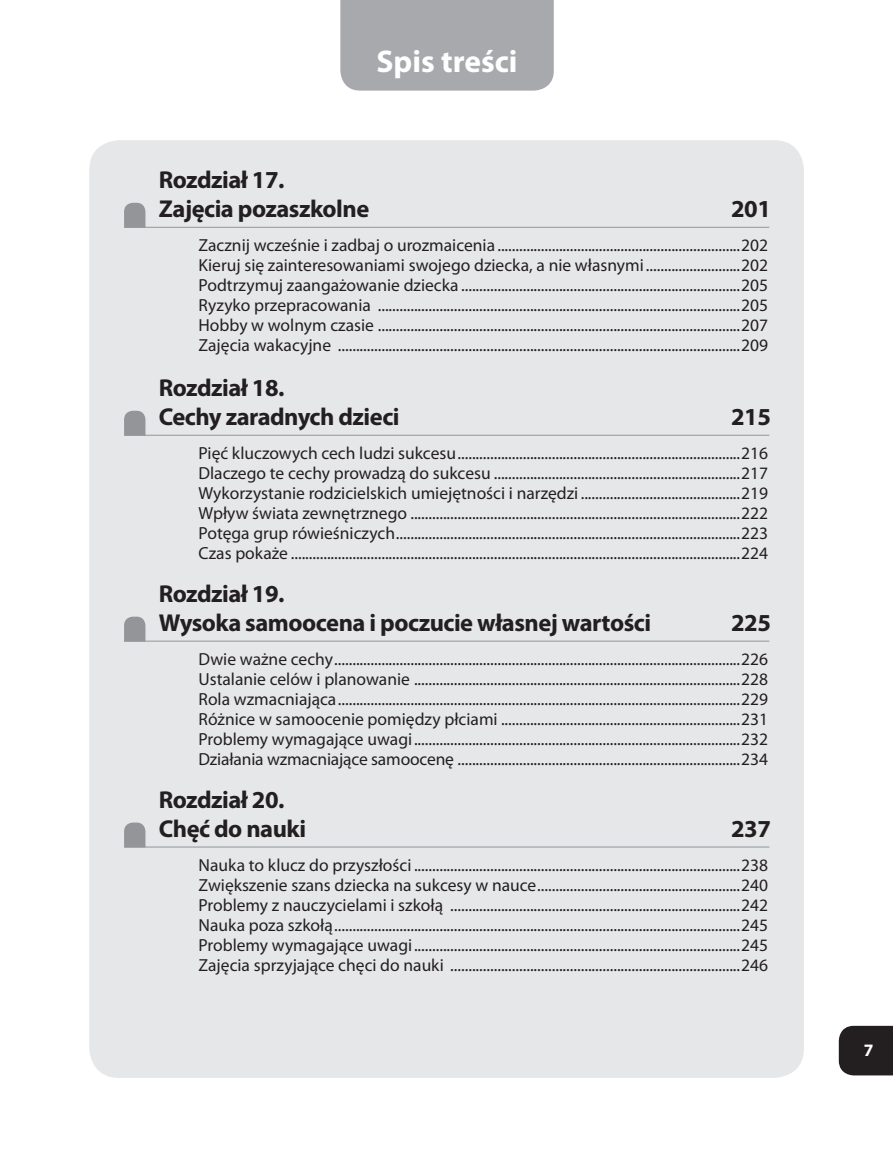
<style>
.page{position:relative;width:893px;height:1167px;background:#fff}
.page>*{position:absolute;margin:0;border:0;box-sizing:border-box;transform-origin:0 0}
.t1{font:700 31.5px "Myriad Pro";color:#fff}
.t2{font:700 24.5px/29.4px "Myriad Pro";letter-spacing:-.02em;color:#231f20}
.t3{font:17.5px/20.1px "Myriad Pro";color:#231f20;text-align:justify}
</style>
<div class="page">
<div style="left:340px;top:0;width:213px;height:91px;background:#a8a9ad"></div>
<div style="left:838px;top:1026px;width:55px;height:49px;background:#231f20"></div>
<div style="left:89px;top:140px;width:715px;height:938px;background:#e6e7e9;border-radius:30px"></div>
<svg style="left:124px;top:203px;width:21px;height:24px"></svg>
<hr style="left:124px;top:227px;width:645px;height:1px;background:#939598">
<svg style="left:124px;top:411px;width:21px;height:24px"></svg>
<hr style="left:124px;top:435px;width:645px;height:1px;background:#939598">
<svg style="left:124px;top:617px;width:21px;height:24px"></svg>
<hr style="left:124px;top:641px;width:645px;height:1px;background:#939598">
<svg style="left:124px;top:822px;width:21px;height:24px"></svg>
<hr style="left:124px;top:846px;width:645px;height:1px;background:#939598">
<h1 class="t1" style="left:376px;top:41px;width:142px">Spis treści</h1>
<h2 class="t2" style="left:159px;top:164px;width:212px">Rozdział 17.<br>Zajęcia pozaszkolne</h2>
<h2 class="t2" style="left:731px;top:193px;width:41px">201</h2>
<p class="t3" style="left:198px;top:235px;width:571px">Zacznij wcześnie i zadbaj o urozmaicenia ...................................................................202<br>Kieruj się zainteresowaniami swojego dziecka, a nie własnymi ..........................202<br>Podtrzymuj zaangażowanie dziecka .............................................................................205<br>Ryzyko przepracowania ....................................................................................................205<br>Hobby w wolnym czasie ....................................................................................................207<br>Zajęcia wakacyjne ...............................................................................................................209</p>
<h2 class="t2" style="left:159px;top:372px;width:242px">Rozdział 18.<br>Cechy zaradnych dzieci</h2>
<h2 class="t2" style="left:731px;top:401px;width:41px">215</h2>
<p class="t3" style="left:198px;top:442px;width:571px">Pięć kluczowych cech ludzi sukcesu..............................................................................216<br>Dlaczego te cechy prowadzą do sukcesu ....................................................................217<br>Wykorzystanie rodzicielskich umiejętności i narzędzi ............................................219<br>Wpływ świata zewnętrznego ...........................................................................................222<br>Potęga grup rówieśniczych...............................................................................................223<br>Czas pokaże ............................................................................................................................224</p>
<h2 class="t2" style="left:159px;top:578px;width:494px">Rozdział 19.<br>Wysoka samoocena i poczucie własnej wartości</h2>
<h2 class="t2" style="left:731px;top:607px;width:41px">225</h2>
<p class="t3" style="left:198px;top:648px;width:571px">Dwie ważne cechy................................................................................................................226<br>Ustalanie celów i planowanie ..........................................................................................228<br>Rola wzmacniająca...............................................................................................................229<br>Różnice w samoocenie pomiędzy płciami ..................................................................231<br>Problemy wymagające uwagi..........................................................................................232<br>Działania wzmacniające samoocenę ..............................................................................234</p>
<h2 class="t2" style="left:159px;top:784px;width:149px">Rozdział 20.<br>Chęć do nauki</h2>
<h2 class="t2" style="left:731px;top:813px;width:41px">237</h2>
<p class="t3" style="left:198px;top:854px;width:571px">Nauka to klucz do przyszłości ..........................................................................................238<br>Zwiększenie szans dziecka na sukcesy w nauce........................................................240<br>Problemy z nauczycielami i szkołą ................................................................................242<br>Nauka poza szkołą................................................................................................................245<br>Problemy wymagające uwagi..........................................................................................245<br>Zajęcia sprzyjające chęci do nauki ................................................................................246</p>
</div>
